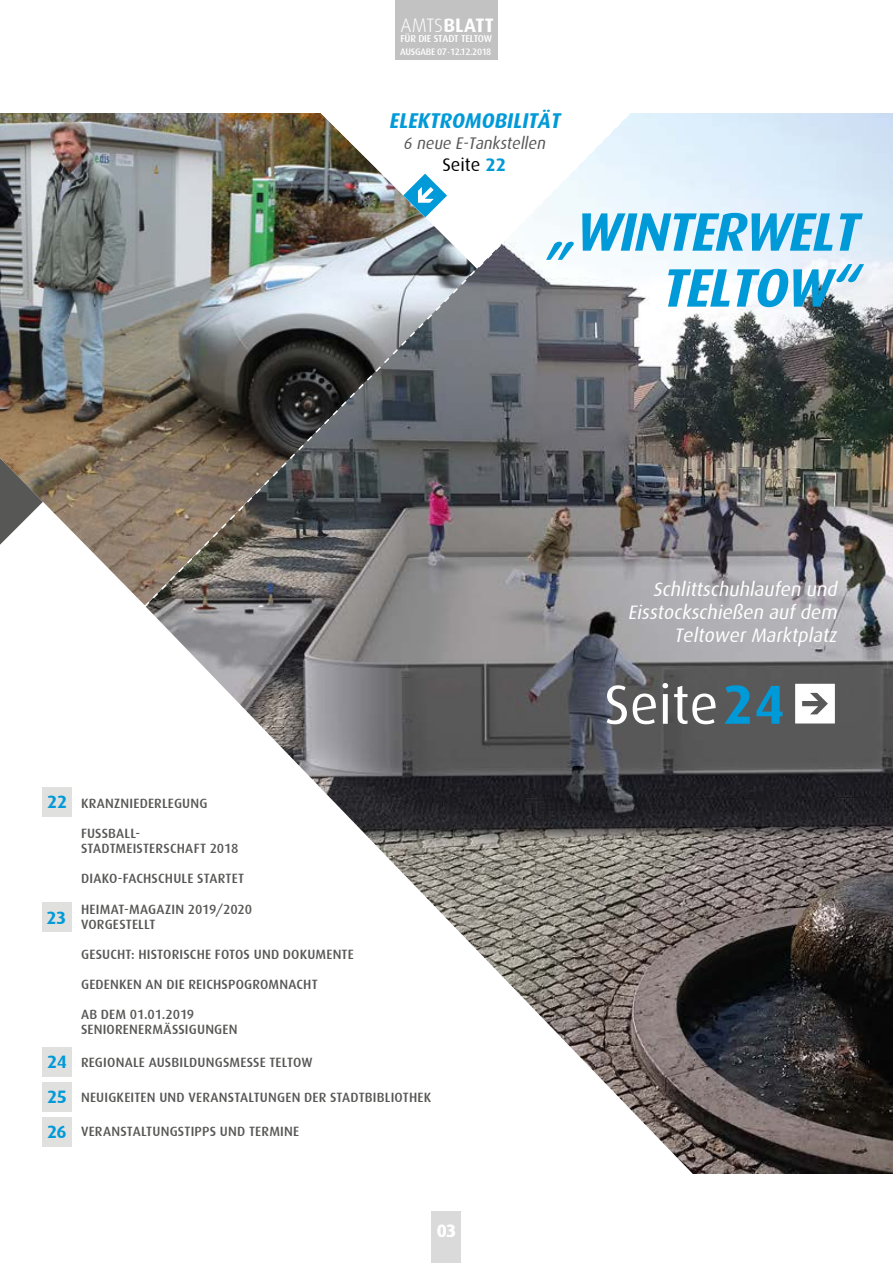
<style>
.page{position:relative;width:893px;height:1263px;background:#fff}
.page>*{position:absolute;margin:0;border:0;box-sizing:border-box;transform-origin:0 0}
.t1{font:55.05px "Dax";color:#fff}
.t2{font:italic 700 54.15px/55.9px "Dax";color:#009ad8;text-align:right}
.t3{font:italic 700 21.45px "Dax";color:#009ad8}
.t4{font:italic 19.5px/23px "Dax";color:#fff;text-align:right}
.t5{font:700 19.5px "Dax";letter-spacing:.005em;color:#fff}
.t6{font:18.3px "Dax";color:#000}
.t7{font:700 18px/35px "Dax";letter-spacing:-.025em;color:#009ad8;text-align:justify}
.t8{font:700 18px "Dax";color:#fff}
.t9{font:italic 16.8px "Dax";color:#575756}
.t10{font:500 13.5px/15px "Dax";letter-spacing:.01em;color:#575756}
.t11{font:500 10.05px "Dax";letter-spacing:-.02em;color:#fff}
.t12{font:500 9.45px "Dax";letter-spacing:-.03em;color:#fff}
.s1{font-weight:300}
.s2{font-weight:700}
.s3{font-weight:700;color:#009ad8}
</style>
<div class="page">
<img style="left:0;top:113px;width:136px;height:484px">
<svg style="left:0;top:458px;width:43px;height:87px"></svg>
<div style="left:42px;top:787px;width:30px;height:30px;background:#e0e0df"></div>
<img style="left:155px;top:113px;width:738px;height:1061px">
<div style="left:432px;top:1212px;width:29px;height:51px;background:#dadada"></div>
<div style="left:396px;top:0;width:102px;height:59px;background:#c2c2c2"></div>
<img style="left:136px;top:113px;width:510px;height:503px">
<div style="left:42px;top:902px;width:30px;height:30px;background:#e0e0df"></div>
<div style="left:42px;top:1047px;width:30px;height:30px;background:#e0e0df"></div>
<div style="left:42px;top:1082px;width:30px;height:30px;background:#e0e0df"></div>
<div style="left:42px;top:1117px;width:30px;height:30px;background:#e0e0df"></div>
<svg style="left:795px;top:684px;width:40px;height:39px"></svg>
<img style="left:403px;top:217px;width:22px;height:1px">
<svg style="left:403px;top:174px;width:44px;height:43px"></svg>
<h3 class="t5" style="left:400px;top:14px;width:95px"><span class="s1">AMTS</span>BLATT</h3>
<p class="t11" style="left:400px;top:33px;width:93px">FÜR DIE STADT TELTOW</p>
<p class="t12" style="left:400px;top:46px;width:93px">AUSGABE 07 <span class="s2">˙</span>12.12.2018</p>
<h3 class="t3" style="left:389px;top:108px;width:177px">ELEKTROMOBILITÄT</h3>
<p class="t9" style="left:403px;top:133px;width:147px">6 neue E-Tankstellen</p>
<h3 class="t6" style="left:442px;top:154px;width:65px">Seite <span class="s3">22</span></h3>
<h2 class="t2" style="left:546px;top:204px;width:325px">„WINTERWELT<br>TELTOW“</h2>
<h3 class="t7" style="left:47px;top:785px;width:21px">22</h3>
<h3 class="t7" style="left:46px;top:900px;width:21px">23</h3>
<h3 class="t7" style="left:47px;top:1044px;width:22px">24<br>25<br>26</h3>
<p class="t10" style="left:81px;top:796px;width:128px">KRANZNIEDERLEGUNG</p>
<p class="t10" style="left:81px;top:826px;width:159px">FUSSBALL-<br>STADTMEISTERSCHAFT 2018</p>
<p class="t10" style="left:81px;top:871px;width:165px">DIAKO-FACHSCHULE STARTET</p>
<p class="t10" style="left:81px;top:902px;width:173px">HEIMAT-MAGAZIN 2019/2020<br>VORGESTELLT</p>
<p class="t10" style="left:81px;top:947px;width:274px">GESUCHT: HISTORISCHE FOTOS UND DOKUMENTE</p>
<p class="t10" style="left:81px;top:977px;width:238px">GEDENKEN AN DIE REICHSPOGROMNACHT</p>
<p class="t10" style="left:81px;top:1007px;width:158px">AB DEM 01.01.2019<br>SENIORENERMÄSSIGUNGEN</p>
<p class="t10" style="left:81px;top:1055px;width:233px">REGIONALE AUSBILDUNGSMESSE TELTOW</p>
<p class="t10" style="left:81px;top:1090px;width:352px">NEUIGKEITEN UND VERANSTALTUNGEN DER STADTBIBLIOTHEK</p>
<p class="t10" style="left:81px;top:1124px;width:220px">VERANSTALTUNGSTIPPS UND TERMINE</p>
<h3 class="t8" style="left:437px;top:1220px;width:21px">03</h3>
<h3 class="t4" style="left:628px;top:577px;width:214px">Schlittschuhlaufen und<br>Eisstockschießen auf dem<br>Teltower Marktplatz</h3>
<h1 class="t1" style="left:604px;top:674px;width:182px">Seite<span class="s3">24</span></h1>
</div>
